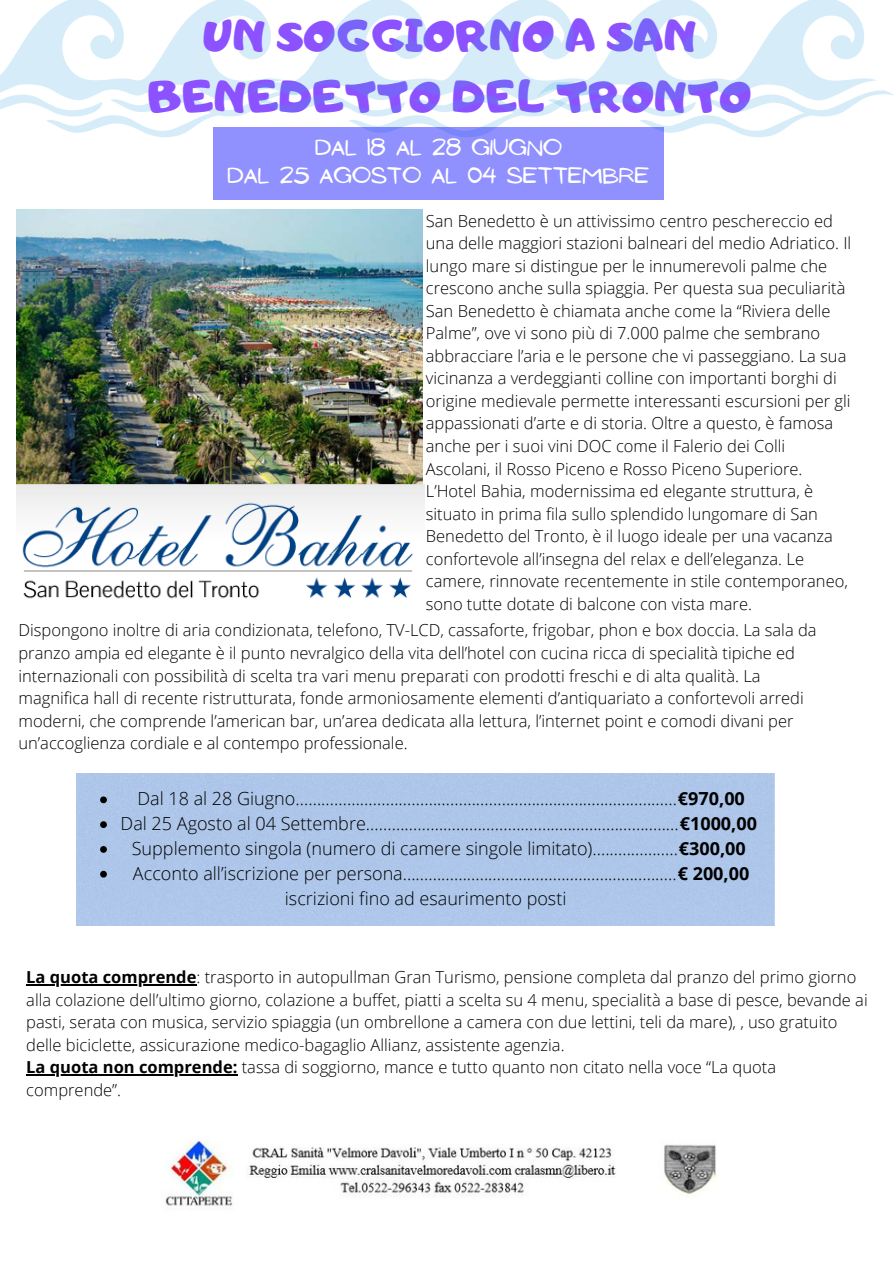
<style>
.page{position:relative;width:894px;height:1264px;background:#fff}
.page>*{position:absolute;margin:0;border:0;box-sizing:border-box;transform-origin:0 0}
.t1{font:43.65px/60.8px "Adigiana Toybox";color:#8c52ff;text-align:center}
.t2{font:20.55px "NF Ananias Regular";color:#fff}
.t3{font:300 18px "Open Sans";color:#000}
.t4{font:300 16.5px/22.5px "Open Sans";color:#000}
.s1{font-weight:700}
</style>
<div class="page">
<img style="left:16px;top:209px;width:406px;height:275px">
<img style="left:16px;top:484px;width:408px;height:115px">
<div style="left:77px;top:773px;width:697px;height:152px;background:#aec6e9"></div>
<svg style="left:0;top:0;width:893px;height:139px"></svg>
<div style="left:213px;top:127px;width:450px;height:72px;background:#9090ff"></div>
<img style="left:165px;top:1140px;width:551px;height:66px">
<svg style="left:100px;top:796px;width:7px;height:7px"></svg>
<svg style="left:100px;top:821px;width:7px;height:7px"></svg>
<svg style="left:100px;top:846px;width:7px;height:6px"></svg>
<svg style="left:100px;top:870px;width:7px;height:7px"></svg>
<hr style="left:26px;top:984px;width:170px;height:1px;background:#000">
<hr style="left:26px;top:1074px;width:211px;height:1px;background:#000">
<p class="t1" style="left:148px;top:5px;width:605px">UN SOGGIORNO A SAN<br>BENEDETTO DEL TRONTO</p>
<p class="t2" style="left:315px;top:136px;width:248px">DAL 18 AL 28 GIUGNO</p>
<p class="t2" style="left:227px;top:164px;width:423px">DAL 25 AGOSTO AL 04 SETTEMBRE</p>
<p class="t4" style="left:426px;top:209px;width:427px">San Benedetto è un attivissimo centro peschereccio ed una delle maggiori stazioni balneari del medio Adriatico. Il lungo mare si distingue per le innumerevoli palme che crescono anche sulla spiaggia. Per questa sua peculiarità San Benedetto è chiamata anche come la “Riviera delle Palme”, ove vi sono più di 7.000 palme che sembrano abbracciare l’aria e le persone che vi passeggiano. La sua vicinanza a verdeggianti colline con importanti borghi di origine medievale permette interessanti escursioni per gli appassionati d’arte e di storia. Oltre a questo, è famosa anche per i suoi vini DOC come il Falerio dei Colli Ascolani, il Rosso Piceno e Rosso Piceno Superiore.</p>
<p class="t4" style="left:426px;top:479px;width:423px">L’Hotel Bahia, modernissima ed elegante struttura, è situato in prima fila sullo splendido lungomare di San Benedetto del Tronto, è il luogo ideale per una vacanza confortevole all’insegna del relax e dell’eleganza. Le camere, rinnovate recentemente in stile contemporaneo, sono tutte dotate di balcone con vista mare.</p>
<p class="t4" style="left:18px;top:618px;width:799px">Dispongono inoltre di aria condizionata, telefono, TV-LCD, cassaforte, frigobar, phon e box doccia. La sala da pranzo ampia ed elegante è il punto nevralgico della vita dell’hotel con cucina ricca di specialità tipiche ed internazionali con possibilità di scelta tra vari menu preparati con prodotti freschi e di alta qualità. La magnifica hall di recente ristrutturata, fonde armoniosamente elementi d’antiquariato a confortevoli arredi moderni, che comprende l’american bar, un’area dedicata alla lettura, l’internet point e comodi divani per un’accoglienza cordiale e al contempo professionale.</p>
<p class="t3" style="left:137px;top:786px;width:608px">Dal 18 al 28 Giugno………………………………………….........................................<span class="s1">€970,00</span></p>
<p class="t3" style="left:121px;top:811px;width:637px">Dal 25 Agosto al 04 Settembre…………………………………..................................<span class="s1">€1000,00</span></p>
<p class="t3" style="left:132px;top:835px;width:615px">Supplemento singola (numero di camere singole limitato)....................<span class="s1">€300,00</span></p>
<p class="t3" style="left:133px;top:860px;width:617px">Acconto all’iscrizione per persona....................…………...…..........................<span class="s1">€ 200,00</span></p>
<p class="t3" style="left:285px;top:885px;width:283px">iscrizioni fino ad esaurimento posti</p>
<p class="t4" style="left:26px;top:965px;width:842px"><span class="s1">La quota comprende</span>: trasporto in autopullman Gran Turismo, pensione completa dal pranzo del primo giorno alla colazione dell’ultimo giorno, colazione a buffet, piatti a scelta su 4 menu, specialità a base di pesce, bevande ai pasti, serata con musica, servizio spiaggia (un ombrellone a camera con due lettini, teli da mare), , uso gratuito delle biciclette, assicurazione medico-bagaglio Allianz, assistente agenzia.</p>
<p class="t4" style="left:26px;top:1055px;width:751px"><span class="s1">La quota non comprende:</span> tassa di soggiorno, mance e tutto quanto non citato nella voce “La quota comprende”.</p>
</div>
